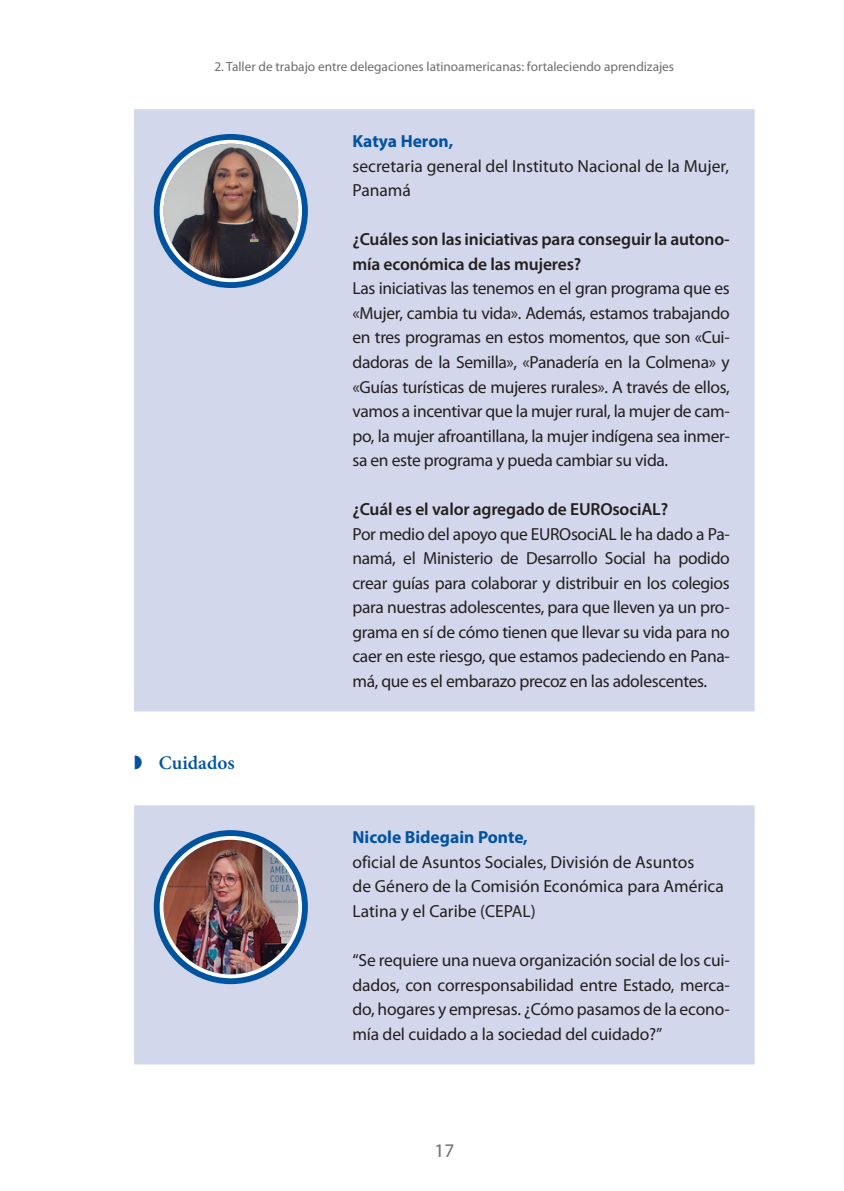
<style>
.page{position:relative;width:844px;height:1191px;background:#fff}
.page>*{position:absolute;margin:0;border:0;box-sizing:border-box;transform-origin:0 0}
.t1{font:600 19.25px "Minion Pro";color:#0153a0}
.t2{font:19.25px "Myriad Pro";color:#6c6d70}
.texto_cuadros_nuevos{font:17.5px/24.5px "Myriad Pro";letter-spacing:-.01em;color:#231f20;text-align:justify}
.texto_cuadros_nuevos-2{font:600 17.5px/24.5px "Myriad Pro";letter-spacing:-.01em;color:#231f20}
.texto_cuadros_nuevos-3{font:700 17.5px "Myriad Pro";color:#0153a0}
.t3{font:13.3px "Myriad Pro";color:#6c6d70}
</style>
<div class="page">
<div style="left:134px;top:109px;width:620px;height:602px;background:#d2d7eb"></div>
<svg style="left:154px;top:134px;width:154px;height:154px;fill:#0153a0"></svg>
<img style="left:163px;top:144px;width:135px;height:134px;border-radius:67px">
<div style="left:160px;top:140px;width:142px;height:142px;border:4px solid #fff;border-radius:50%"></div>
<div style="left:134px;top:805px;width:620px;height:259px;background:#d2d7eb"></div>
<svg style="left:154px;top:830px;width:154px;height:154px;fill:#0153a0"></svg>
<img style="left:163px;top:840px;width:135px;height:134px;border-radius:67px">
<div style="left:160px;top:836px;width:142px;height:142px;border:4px solid #fff;border-radius:50%"></div>
<p class="t3" style="left:214px;top:59px;width:461px">2. Taller de trabajo entre delegaciones latinoamericanas: fortaleciendo aprendizajes</p>
<p class="t1" style="left:134px;top:749px;width:102px">◗ Cuidados</p>
<p class="texto_cuadros_nuevos-3" style="left:352px;top:130px;width:102px">Katya Heron,</p>
<p class="texto_cuadros_nuevos" style="left:352px;top:153px;width:378px">secretaria general del Instituto Nacional de la Mujer,<br>Panamá</p>
<p class="texto_cuadros_nuevos-2" style="left:352px;top:227px;width:379px">¿Cuáles son las iniciativas para conseguir la autono&shy;mía económica de las mujeres?</p>
<p class="texto_cuadros_nuevos" style="left:352px;top:276px;width:379px">Las iniciativas las tenemos en el gran programa que es «Mujer, cambia tu vida». Además, estamos trabajando en tres programas en estos momentos, que son «Cui&shy;dadoras de la Semilla», «Panadería en la Colmena» y «Guías turísticas de mujeres rurales». A través de ellos, vamos a incentivar que la mujer rural, la mujer de cam&shy;po, la mujer afroantillana, la mujer indígena sea inmer&shy;sa en este programa y pueda cambiar su vida.</p>
<p class="texto_cuadros_nuevos-2" style="left:352px;top:496px;width:317px">¿Cuál es el valor agregado de EUROsociAL?</p>
<p class="texto_cuadros_nuevos" style="left:352px;top:521px;width:379px">Por medio del apoyo que EUROsociAL le ha dado a Pa&shy;namá, el Ministerio de Desarrollo Social ha podido crear guías para colaborar y distribuir en los colegios para nuestras adolescentes, para que lleven ya un pro&shy;grama en sí de cómo tienen que llevar su vida para no caer en este riesgo, que estamos padeciendo en Pana&shy;má, que es el embarazo precoz en las adolescentes.</p>
<p class="texto_cuadros_nuevos-3" style="left:352px;top:826px;width:177px">Nicole Bidegain Ponte,</p>
<p class="texto_cuadros_nuevos" style="left:352px;top:849px;width:373px;text-align:left">oficial de Asuntos Sociales, División de Asuntos<br>de Género de la Comisión Económica para América<br>Latina y el Caribe (CEPAL)</p>
<p class="texto_cuadros_nuevos" style="left:352px;top:947px;width:379px">“Se requiere una nueva organización social de los cui&shy;dados, con corresponsabilidad entre Estado, merca&shy;do, hogares y empresas. ¿Cómo pasamos de la econo&shy;mía del cuidado a la sociedad del cuidado?”</p>
<p class="t2" style="left:434px;top:1138px;width:21px">17</p>
</div>
